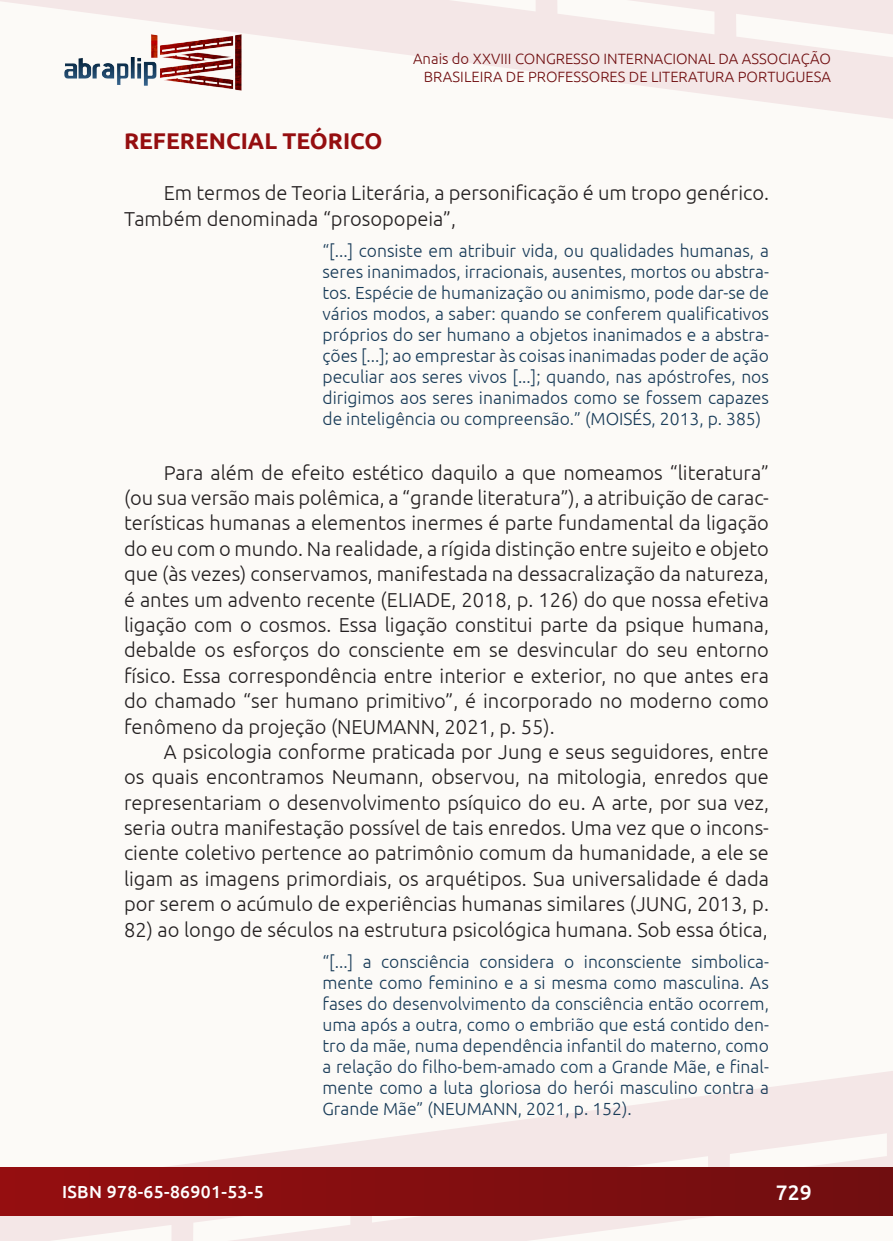
<style>
.page{position:relative;width:893px;height:1241px;background:#fff}
.page>*{position:absolute;margin:0;border:0;box-sizing:border-box;transform-origin:0 0}
._8_SUBTÍTULO{font:700 22.75px "Ubuntu";color:#950e10}
.t1{font:500 21px "Ubuntu";color:#fff}
._7_CORPO{font:300 20.12px/25.4px "Ubuntu";color:#231f20;text-align:justify}
._9_CITAÇÃO{font:300 17.5px/21px "Ubuntu";color:#183b58;text-align:justify}
.t2{font:500 17.5px "Ubuntu";letter-spacing:.02em;color:#fff}
.t3{font:300 14.88px/17.8px "Ubuntu";color:#700e10;text-align:right}
</style>
<div class="page">
<div style="left:0;top:0;width:893px;height:1240px;background:#fcfaf7"></div>
<svg style="left:0;top:1071px;width:893px;height:169px"></svg>
<svg style="left:0;top:0;width:893px;height:119px"></svg>
<div style="left:1px;top:1167px;width:891px;height:47px;background:linear-gradient(to right,#950e10,#700e10)"></div>
<img style="left:62px;top:31px;width:182px;height:62px">
<p class="t3" style="left:413px;top:49px;width:419px">Anais do XXVIII CONGRESSO INTERNACIONAL DA ASSOCIAÇÃO<br>BRASILEIRA DE PROFESSORES DE LITERATURA PORTUGUESA</p>
<p class="_8_SUBTÍTULO" style="left:124px;top:128px;width:260px">REFERENCIAL TEÓRICO</p>
<p class="_7_CORPO" style="left:124px;top:180px;width:646px;text-indent:40px">Em termos de Teoria Literária, a personificação é um tropo genérico.<br>Também denominada “prosopopeia”,</p>
<p class="_9_CITAÇÃO" style="left:322px;top:239px;width:448px">“[...] consiste em atribuir vida, ou qualidades humanas, a seres inanimados, irracionais, ausentes, mortos ou abstra&shy;tos. Espécie de humanização ou animismo, pode dar-se de vários modos, a saber: quando se conferem qualificativos próprios do ser humano a objetos inanimados e a abstra&shy;ções [...]; ao emprestar às coisas inanimadas poder de ação peculiar aos seres vivos [...]; quando, nas apóstrofes, nos dirigimos aos seres inanimados como se fossem capazes de inteligência ou compreensão.” (MOISÉS, 2013, p. 385)</p>
<p class="_7_CORPO" style="left:124px;top:459px;width:646px;text-indent:40px">Para além de efeito estético daquilo a que nomeamos “literatura” (ou sua versão mais polêmica, a “grande literatura”), a atribuição de carac&shy;terísticas humanas a elementos inermes é parte fundamental da ligação do eu com o mundo. Na realidade, a rígida distinção entre sujeito e objeto que (às vezes) conservamos, manifestada na dessacralização da natureza, é antes um advento recente (ELIADE, 2018, p. 126) do que nossa efetiva ligação com o cosmos. Essa ligação constitui parte da psique humana, debalde os esforços do consciente em se desvincular do seu entorno físico. Essa correspondência entre interior e exterior, no que antes era do chamado “ser humano primitivo”, é incorporado no moderno como fenômeno da projeção (NEUMANN, 2021, p. 55).</p>
<p class="_7_CORPO" style="left:124px;top:738px;width:646px;text-indent:40px">A psicologia conforme praticada por Jung e seus seguidores, entre os quais encontramos Neumann, observou, na mitologia, enredos que representariam o desenvolvimento psíquico do eu. A arte, por sua vez, seria outra manifestação possível de tais enredos. Uma vez que o incons&shy;ciente coletivo pertence ao patrimônio comum da humanidade, a ele se ligam as imagens primordiais, os arquétipos. Sua universalidade é dada por serem o acúmulo de experiências humanas similares (JUNG, 2013, p.</p>
<p class="_7_CORPO" style="left:124px;top:916px;width:645px">82) ao longo de séculos na estrutura psicológica humana. Sob essa ótica,</p>
<p class="_9_CITAÇÃO" style="left:322px;top:950px;width:448px">“[...] a consciência considera o inconsciente simbolica&shy;mente como feminino e a si mesma como masculina. As fases do desenvolvimento da consciência então ocorrem, uma após a outra, como o embrião que está contido den&shy;tro da mãe, numa dependência infantil do materno, como a relação do filho-bem-amado com a Grande Mãe, e final&shy;mente como a luta gloriosa do herói masculino contra a Grande Mãe” (NEUMANN, 2021, p. 152).</p>
<p class="t2" style="left:62px;top:1180px;width:203px">ISBN 978-65-86901-53-5</p>
<p class="t1" style="left:776px;top:1178px;width:37px">729</p>
</div>
